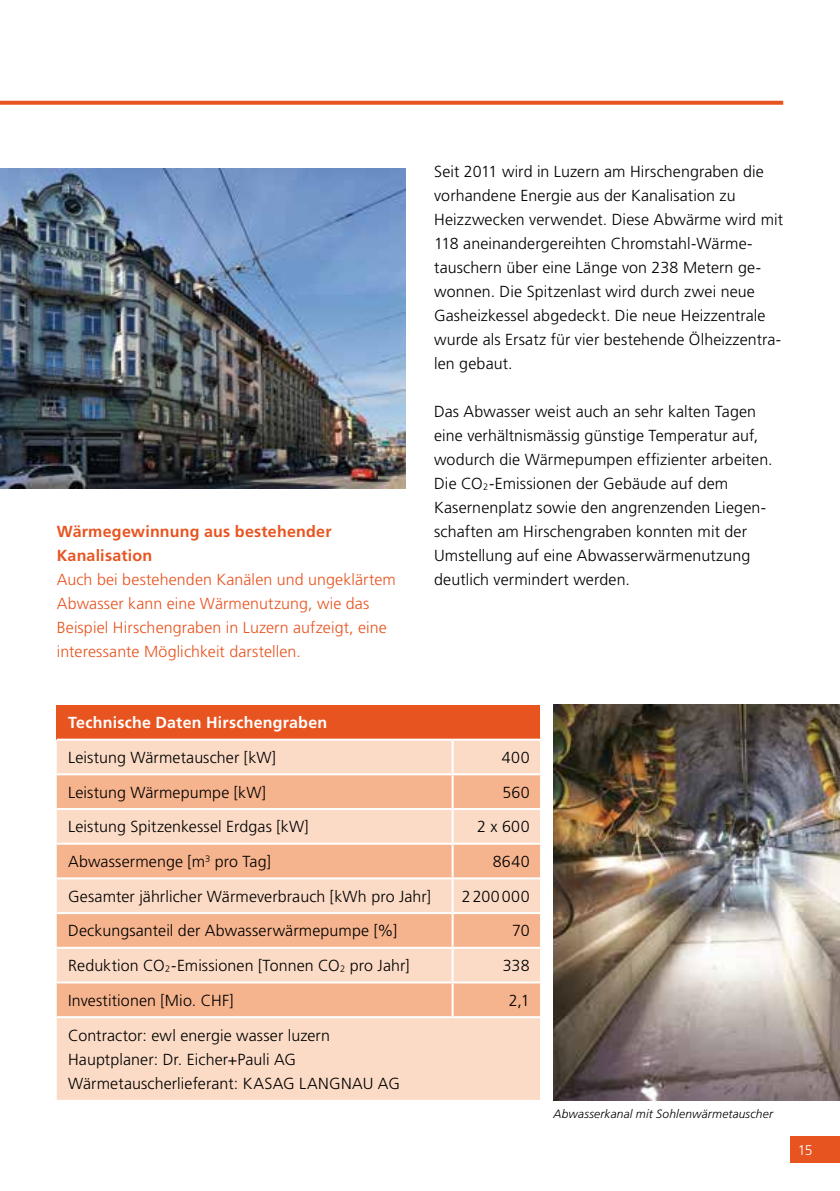
<style>
.page{position:relative;width:840px;height:1191px;background:#fff}
.page>*{position:absolute;margin:0;border:0;box-sizing:border-box;transform-origin:0 0}
.t1{font:300 16px/24px "Frutiger LT Std";letter-spacing:.005em;color:#000}
.t2{font:300 16px/24px "Frutiger LT Std";letter-spacing:.005em;color:#e85420}
.t3{font:700 16px/24px "Frutiger LT Std";letter-spacing:.015em;color:#e85420}
.t4{font:700 16px "Frutiger LT Std";letter-spacing:.015em;color:#fff}
.t5{font:300 16px "Frutiger LT Std";letter-spacing:.035em;color:#000}
.t6{font:300 14px "Frutiger LT Std";color:#fff}
.t7{font:italic 300 12px "Frutiger LT Std";letter-spacing:.015em;color:#000}
</style>
<div class="page">
<div style="left:790px;top:1136px;width:49px;height:26px;background:#e85420"></div>
<img style="left:553px;top:705px;width:286px;height:395px">
<img style="left:0;top:168px;width:405px;height:321px">
<div style="left:57px;top:705px;width:483px;height:34px;background:#e85420"></div>
<div style="left:57px;top:740px;width:482px;height:359px;background:#fbdbc6"></div>
<svg style="left:57px;top:775px;width:482px;height:102px;background:#f7c1a1"></svg>
<svg style="left:57px;top:914px;width:482px;height:102px;background:#f7c1a2"></svg>
<hr style="left:539px;top:705px;width:2px;height:33px;background:#fff">
<hr style="left:57px;top:738px;width:395px;height:2px;background:#fff">
<hr style="left:452px;top:738px;width:89px;height:2px;background:#fff">
<hr style="left:451px;top:740px;width:2px;height:33px;background:#fff">
<hr style="left:57px;top:773px;width:395px;height:2px;background:#fff">
<hr style="left:452px;top:773px;width:89px;height:2px;background:#fff">
<hr style="left:451px;top:775px;width:2px;height:33px;background:#fff">
<hr style="left:57px;top:808px;width:395px;height:2px;background:#fff">
<hr style="left:452px;top:808px;width:89px;height:2px;background:#fff">
<hr style="left:451px;top:810px;width:2px;height:32px;background:#fff">
<hr style="left:57px;top:842px;width:395px;height:2px;background:#fff">
<hr style="left:452px;top:842px;width:89px;height:2px;background:#fff">
<hr style="left:451px;top:844px;width:2px;height:33px;background:#fff">
<hr style="left:57px;top:877px;width:395px;height:2px;background:#fff">
<hr style="left:452px;top:877px;width:89px;height:2px;background:#fff">
<hr style="left:451px;top:879px;width:2px;height:33px;background:#fff">
<hr style="left:57px;top:912px;width:395px;height:2px;background:#fff">
<hr style="left:452px;top:912px;width:89px;height:2px;background:#fff">
<hr style="left:451px;top:914px;width:2px;height:32px;background:#fff">
<hr style="left:57px;top:946px;width:395px;height:2px;background:#fff">
<hr style="left:452px;top:946px;width:89px;height:2px;background:#fff">
<hr style="left:451px;top:948px;width:2px;height:33px;background:#fff">
<hr style="left:57px;top:981px;width:395px;height:2px;background:#fff">
<hr style="left:452px;top:981px;width:89px;height:2px;background:#fff">
<hr style="left:451px;top:983px;width:2px;height:33px;background:#fff">
<hr style="left:57px;top:1016px;width:395px;height:2px;background:#fff">
<hr style="left:452px;top:1016px;width:89px;height:2px;background:#fff">
<svg style="left:0;top:101px;width:782px;height:4px;background:#e95f2e"></svg>
<p class="t3" style="left:57px;top:519px;width:276px">Wärmegewinnung aus bestehender<br>Kanalisation</p>
<p class="t2" style="left:57px;top:567px;width:340px">Auch bei bestehenden Kanälen und ungeklärtem Abwasser kann eine Wärmenutzung, wie das Beispiel H irschengraben in Luzern aufzeigt, eine interessante Möglichkeit darstellen.</p>
<p class="t1" style="left:434px;top:159px;width:350px">Seit 2011 wird in Luzern am H irschengraben die vorhandene Energie aus der Kanalisation zu<br>H eizzwecken verwendet. Diese Abwärme wird mit 118 aneinandergereihten Chromstahl-Wärme&shy;tauschern über eine Länge von 238 Metern ge&shy;wonnen. Die Spitzenlast wird durch zwei neue Gasheizkessel abgedeckt. Die neue H eizzentrale wurde als Ersatz für vier bestehende Ölheizzentra&shy;len gebaut.</p>
<p class="t1" style="left:434px;top:399px;width:340px">Das Abwasser weist auch an sehr kalten Tagen eine verhältnismässig günstige Temperatur auf, wodurch die Wärmepumpen effizienter arbeiten.<br>Die CO <sub>2</sub>-Emissionen der Gebäude auf dem Kasernenplatz sowie den angrenzenden Liegen&shy;schaften am H irschengraben konnten mit der<br>U mstellung auf eine Abwasserwärmenutzung deutlich vermindert werden.</p>
<p class="t4" style="left:68px;top:713px;width:260px">Technische Daten Hirschengraben</p>
<p class="t1" style="left:68px;top:745px;width:209px">Leistung Wärmetauscher [kW]</p>
<p class="t1" style="left:501px;top:745px;width:29px">400</p>
<p class="t1" style="left:68px;top:780px;width:199px">Leistung Wärmepumpe [kW]</p>
<p class="t1" style="left:502px;top:780px;width:29px">560</p>
<p class="t1" style="left:68px;top:815px;width:242px">Leistung Spitzenkessel Erdgas [kW]</p>
<p class="t1" style="left:477px;top:815px;width:54px">2 x 600</p>
<p class="t1" style="left:68px;top:849px;width:204px">Abwassermenge [m<sup>3</sup> pro Tag]</p>
<p class="t1" style="left:492px;top:849px;width:38px">8640</p>
<p class="t1" style="left:68px;top:884px;width:364px">Gesamter jährlicher Wärmeverbrauch [kWh pro Jahr]</p>
<p class="t5" style="left:461px;top:887px;width:69px">2200000</p>
<p class="t1" style="left:68px;top:919px;width:330px">Deckungsanteil der Abwasserwärmepumpe [%]</p>
<p class="t1" style="left:512px;top:919px;width:19px">70</p>
<p class="t1" style="left:68px;top:953px;width:343px">Reduktion CO <sub>2</sub>-Emissionen [Tonnen CO <sub>2</sub> pro Jahr]</p>
<p class="t1" style="left:502px;top:953px;width:28px">338</p>
<p class="t1" style="left:68px;top:988px;width:167px">I nvestitionen [M io. CHF]</p>
<p class="t1" style="left:508px;top:988px;width:22px">2,1</p>
<p class="t1" style="left:68px;top:1023px;width:263px">Contractor: ewl energie wasser luzern<br>Hauptplaner: Dr. Eicher+Pauli AG<br>Wärmetauscherlieferant: KASAG LANGN</p>
<p class="t1" style="left:352px;top:1071px;width:47px">AU AG</p>
<p class="t7" style="left:553px;top:1106px;width:221px">Abwasserkanal mit Sohlenwärmetauscher</p>
<p class="t6" style="left:797px;top:1142px;width:16px">15</p>
</div>
